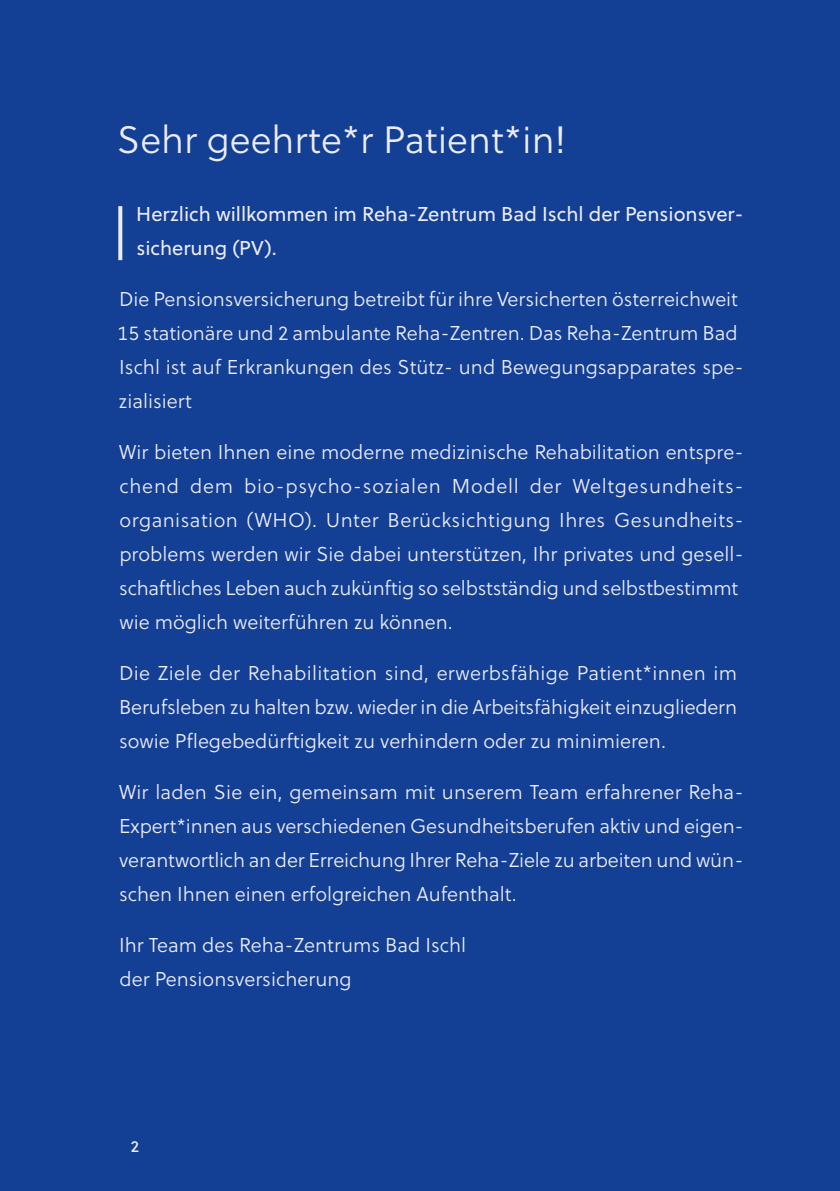
<style>
.page{position:relative;width:840px;height:1191px;background:#fff}
.page>*{position:absolute;margin:0;border:0;box-sizing:border-box;transform-origin:0 0}
.id420{font:300 38px "Soleil";color:#ededf8}
.id423{font:300 20px/34px "Soleil";color:#ededf8}
.id437{font:20px/34px "Soleil";color:#ededf8}
.t1{font:16px "Soleil";color:#ededf8}
</style>
<div class="page">
<div style="left:0;top:0;width:839px;height:1191px;background:#134094"></div>
<svg style="left:118px;top:206px;width:4px;height:54px"></svg>
<h1 class="id420" style="left:117px;top:117px;width:450px">Sehr geehrte*r Patient*in!</h1>
<p class="id437" style="left:136px;top:198px;width:608px">Herzlich willkommen im Reha-Zentrum Bad Ischl der Pensionsver&shy;sicherung (PV).</p>
<p class="id423" style="left:117px;top:283px;width:627px">Die Pensionsversicherung betreibt für ihre Versicherten österreichweit 15 stationäre und 2 ambulante Reha-Zentren. Das Reha-Zentrum Bad Ischl ist auf Erkrankungen des Stütz- und Bewegungsapparates spe&shy;zialisiert</p>
<p class="id423" style="left:119px;top:436px;width:625px">Wir bieten Ihnen eine moderne medizinische Rehabilitation entspre&shy;chend dem bio-psycho-sozialen Modell der Weltgesundheits&shy;organisation (WHO). Unter Berücksichtigung Ihres Gesundheits&shy;problems werden wir Sie dabei unterstützen, Ihr privates und gesell&shy;schaftliches Leben auch zukünftig so selbstständig und selbstbestimmt wie möglich weiterführen zu können.</p>
<p class="id423" style="left:119px;top:657px;width:619px;text-align:justify">Die Ziele der Rehabilitation sind, erwerbsfähige Patient*innen im Berufsleben zu halten bzw. wieder in die Arbeitsfähigkeit einzugliedern sowie Pflegebedürftigkeit zu verhindern oder zu minimieren.</p>
<p class="id423" style="left:119px;top:776px;width:625px;text-align:justify">Wir laden Sie ein, gemeinsam mit unserem Team erfahrener Reha-Expert*innen aus verschiedenen Gesundheitsberufen aktiv und eigen&shy;verantwortlich an der Erreichung Ihrer Reha-Ziele zu arbeiten und wün&shy;schen Ihnen einen erfolgreichen Aufenthalt.</p>
<p class="id423" style="left:119px;top:929px;width:348px">Ihr Team des Reha-Zentrums Bad Ischl der Pensionsversicherung</p>
<p class="t1" style="left:131px;top:1136px;width:10px">2</p>
</div>
